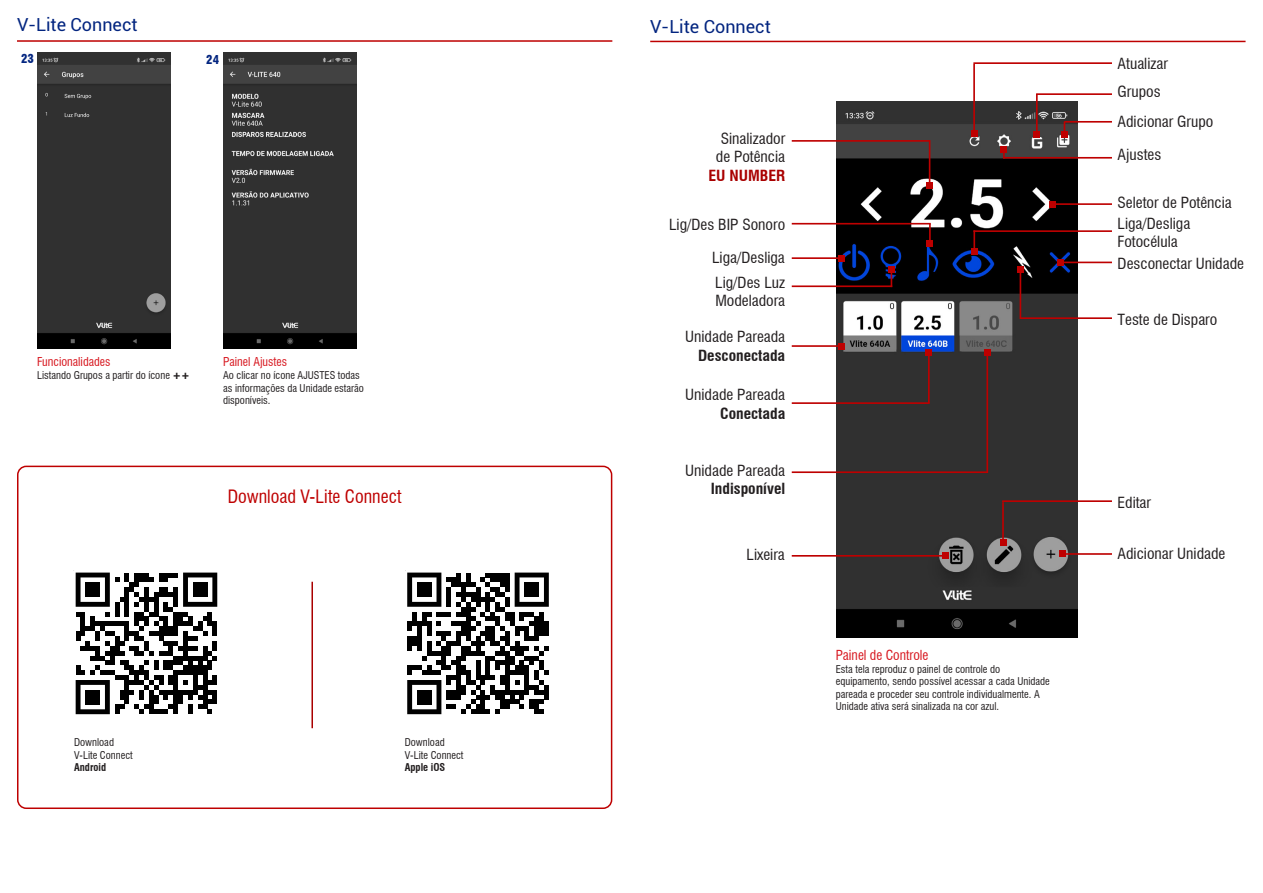
<style>
.page{position:relative;width:1263px;height:893px;background:#fff}
.page>*{position:absolute;margin:0;border:0;box-sizing:border-box;transform-origin:0 0}
.t1{font:18px "Roboto";color:#032580}
.t2{font:condensed 18px "Swiss 721 BT";color:#be0000}
.t3{font:condensed 15px "Swiss 721 BT";color:#231f20;scale:1.04 1}
.t4{font:700 condensed 15px "Swiss 721 BT";color:#231f20;scale:1.04 1}
.t5{font:700 condensed 15px "Swiss 721 BT";color:#a90000;scale:1.04 1}
.t6{font:condensed 13.5px "Swiss 721 BT";color:#d7171f}
.t7{font:condensed 12px "Swiss 721 BT";color:#d7171f}
.t8{font:900 condensed 12px "Swiss 721 BT";color:#032580}
.t9{font:condensed 10.5px/12.6px "Swiss 721 BT";color:#231f20}
.t10{font:700 condensed 10.5px "Swiss 721 BT";color:#231f20}
.s1{font-weight:900}
</style>
<div class="page">
<img style="left:836px;top:101px;width:241px;height:536px">
<hr style="left:650px;top:41px;width:595px;height:1px;background:#be0000">
<hr style="left:17px;top:40px;width:595px;height:2px;background:#be0000">
<img style="left:37px;top:52px;width:134px;height:297px">
<img style="left:223px;top:52px;width:134px;height:297px">
<hr style="left:792px;top:140px;width:138px;height:2px;background:#be0000">
<hr style="left:929px;top:140px;width:1px;height:45px;background:#be0000">
<div style="left:926px;top:182px;width:7px;height:6px;background:#be0000"></div>
<hr style="left:1020px;top:317px;width:92px;height:2px;background:#be0000">
<hr style="left:973px;top:62px;width:139px;height:2px;background:#be0000">
<hr style="left:1003px;top:157px;width:109px;height:2px;background:#be0000">
<hr style="left:1036px;top:93px;width:76px;height:2px;background:#be0000">
<hr style="left:1064px;top:121px;width:48px;height:2px;background:#be0000">
<hr style="left:792px;top:285px;width:100px;height:2px;background:#be0000">
<hr style="left:792px;top:471px;width:195px;height:2px;background:#be0000">
<hr style="left:792px;top:402px;width:138px;height:2px;background:#be0000">
<hr style="left:1019px;top:270px;width:2px;height:49px;background:#be0000">
<div style="left:1017px;top:266px;width:7px;height:7px;background:#be0000"></div>
<hr style="left:973px;top:64px;width:2px;height:69px;background:#be0000">
<div style="left:971px;top:130px;width:6px;height:7px;background:#be0000"></div>
<div style="left:1000px;top:146px;width:7px;height:7px;background:#be0000"></div>
<hr style="left:1036px;top:94px;width:2px;height:40px;background:#be0000">
<div style="left:1033px;top:131px;width:7px;height:7px;background:#be0000"></div>
<div style="left:1061px;top:131px;width:7px;height:7px;background:#be0000"></div>
<svg style="left:891px;top:273px;width:1px;height:12px"></svg>
<div style="left:888px;top:266px;width:7px;height:7px;background:#be0000"></div>
<hr style="left:986px;top:352px;width:2px;height:121px;background:#be0000">
<div style="left:984px;top:349px;width:6px;height:7px;background:#be0000"></div>
<hr style="left:928px;top:352px;width:2px;height:51px;background:#be0000">
<div style="left:925px;top:349px;width:7px;height:7px;background:#be0000"></div>
<hr style="left:792px;top:223px;width:139px;height:2px;background:#be0000">
<svg style="left:927px;top:224px;width:6px;height:22px"></svg>
<hr style="left:973px;top:230px;width:139px;height:2px;background:#be0000">
<hr style="left:1002px;top:500px;width:110px;height:2px;background:#be0000">
<hr style="left:973px;top:230px;width:2px;height:21px;background:#be0000">
<div style="left:971px;top:248px;width:6px;height:7px;background:#be0000"></div>
<hr style="left:1002px;top:502px;width:2px;height:41px;background:#be0000">
<div style="left:1000px;top:539px;width:6px;height:7px;background:#be0000"></div>
<hr style="left:1053px;top:203px;width:59px;height:2px;background:#be0000">
<div style="left:1049px;top:201px;width:7px;height:6px;background:#be0000"></div>
<hr style="left:792px;top:257px;width:49px;height:2px;background:#be0000">
<svg style="left:838px;top:255px;width:6px;height:6px"></svg>
<hr style="left:792px;top:555px;width:153px;height:2px;background:#be0000">
<div style="left:942px;top:552px;width:6px;height:7px;background:#be0000"></div>
<hr style="left:792px;top:345px;width:49px;height:2px;background:#be0000">
<svg style="left:838px;top:343px;width:6px;height:6px"></svg>
<hr style="left:1060px;top:262px;width:52px;height:1px;background:#be0000">
<div style="left:1057px;top:259px;width:6px;height:7px;background:#be0000"></div>
<hr style="left:1062px;top:553px;width:50px;height:2px;background:#be0000">
<div style="left:1059px;top:551px;width:7px;height:6px;background:#be0000"></div>
<svg style="left:407px;top:572px;width:142px;height:142px"></svg>
<div style="left:417px;top:690px;width:15px;height:14px;background:#000"></div>
<svg style="left:75px;top:572px;width:142px;height:142px"></svg>
<div style="left:85px;top:690px;width:15px;height:14px;background:#000"></div>
<div style="left:17px;top:466px;width:595px;height:343px;border:2px solid #be0000;border-radius:9px"></div>
<hr style="left:311px;top:582px;width:2px;height:146px;background:#a90000">
<p class="t1" style="left:17px;top:12px;width:122px">V-Lite Connect</p>
<p class="t1" style="left:650px;top:14px;width:122px">V-Lite Connect</p>
<p class="t8" style="left:21px;top:51px;width:14px">23</p>
<p class="t8" style="left:206px;top:52px;width:14px">24</p>
<p class="t7" style="left:37px;top:355px;width:75px">Funcionalidades</p>
<p class="t9" style="left:37px;top:369px;width:154px">Listando Grupos a partir do ícone <span class="s1">++</span></p>
<p class="t7" style="left:223px;top:355px;width:65px">Painel Ajustes</p>
<p class="t9" style="left:223px;top:369px;width:142px">Ao clicar no ícone AJUSTES todas as informações da Unidade estarão disponíveis.</p>
<p class="t2" style="left:228px;top:486px;width:175px">Download V-Lite Connect</p>
<p class="t9" style="left:74px;top:736px;width:41px">Download</p>
<p class="t9" style="left:74px;top:749px;width:60px">V-Lite Connect</p>
<p class="t10" style="left:74px;top:761px;width:34px">Android</p>
<p class="t9" style="left:405px;top:736px;width:41px">Download</p>
<p class="t9" style="left:405px;top:749px;width:60px">V-Lite Connect</p>
<p class="t10" style="left:405px;top:761px;width:42px">Apple iOS</p>
<p class="t3" style="left:721px;top:129px;width:63px">Sinalizador</p>
<p class="t3" style="left:716px;top:148px;width:68px">de Potência</p>
<p class="t5" style="left:708px;top:166px;width:75px">EU NUMBER</p>
<p class="t3" style="left:669px;top:215px;width:113px">Lig/Des BIP Sonoro</p>
<p class="t3" style="left:712px;top:248px;width:71px">Liga/Desliga</p>
<p class="t3" style="left:715px;top:273px;width:69px">Lig/Des Luz</p>
<p class="t3" style="left:715px;top:292px;width:69px">Modeladora</p>
<p class="t3" style="left:685px;top:328px;width:98px">Unidade Pareada</p>
<p class="t4" style="left:698px;top:346px;width:85px">Desconectada</p>
<p class="t3" style="left:685px;top:386px;width:98px">Unidade Pareada</p>
<p class="t4" style="left:720px;top:404px;width:64px">Conectada</p>
<p class="t3" style="left:685px;top:461px;width:98px">Unidade Pareada</p>
<p class="t4" style="left:711px;top:479px;width:73px">Indisponível</p>
<p class="t3" style="left:747px;top:546px;width:38px">Lixeira</p>
<p class="t6" style="left:836px;top:647px;width:94px">Painel de Controle</p>
<p class="t9" style="left:836px;top:662px;width:216px">Esta tela reproduz o painel de controle do equipamento, sendo possível acessar a cada Unidade pareada e proceder seu controle individualmente. A Unidade ativa será sinalizada na cor azul.</p>
<p class="t3" style="left:1117px;top:55px;width:50px">Atualizar</p>
<p class="t3" style="left:1117px;top:83px;width:43px">Grupos</p>
<p class="t3" style="left:1117px;top:113px;width:94px">Adicionar Grupo</p>
<p class="t3" style="left:1117px;top:146px;width:44px">Ajustes</p>
<p class="t3" style="left:1117px;top:193px;width:111px">Seletor de Potência</p>
<p class="t3" style="left:1117px;top:214px;width:71px">Liga/Desliga</p>
<p class="t3" style="left:1117px;top:233px;width:59px">Fotocélula</p>
<p class="t3" style="left:1117px;top:255px;width:123px">Desconectar Unidade</p>
<p class="t3" style="left:1117px;top:310px;width:97px">Teste de Disparo</p>
<p class="t3" style="left:1117px;top:493px;width:34px">Editar</p>
<p class="t3" style="left:1117px;top:544px;width:105px">Adicionar Unidade</p>
</div>
